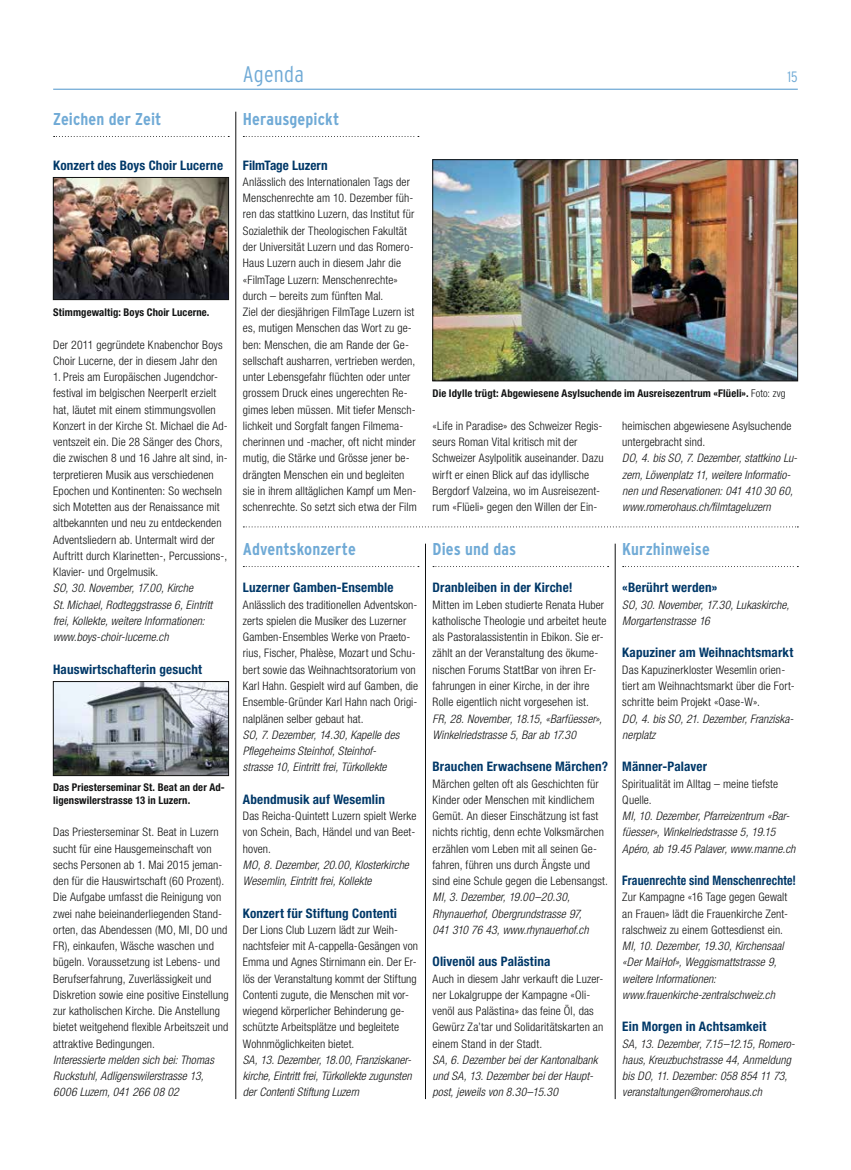
<style>
.page{position:relative;width:851px;height:1170px;background:#fff}
.page>*{position:absolute;margin:0;border:0;box-sizing:border-box;transform-origin:0 0}
.t1{font:300 condensed 22.5px "Interstate";letter-spacing:.01em;color:#70aad6}
.t2{font:700 condensed 17.12px "Interstate";letter-spacing:.005em;color:#70aad6}
.t3{font:300 condensed 15px "Interstate";color:#70aad6}
.t4{font:700 condensed 13.12px "Helvetica Neue LT Std";letter-spacing:.01em;color:#003868}
.t5{font:700 condensed 13.12px "Helvetica Neue LT Std";letter-spacing:.01em;color:#003868;scale:.9 1}
.t6{font:300 condensed 11.75px/16.2px "Helvetica Neue LT Std";letter-spacing:.01em;color:#111212}
.t7{font:italic 300 condensed 11.75px/16.2px "Helvetica Neue LT Std";letter-spacing:.01em;color:#111212}
.t8{font:700 condensed 10.62px/12.8px "Helvetica Neue LT Std";letter-spacing:.015em;color:#111212}
.s1{font-weight:300}
</style>
<div class="page">
<hr style="left:53px;top:89px;width:744px;height:1px;background:#70aad6">
<svg style="left:243px;top:526px;width:555px;height:1px"></svg>
<svg style="left:433px;top:566px;width:175px;height:1px"></svg>
<svg style="left:54px;top:136px;width:175px;height:1px"></svg>
<svg style="left:622px;top:566px;width:176px;height:1px"></svg>
<svg style="left:243px;top:566px;width:176px;height:1px"></svg>
<hr style="left:615px;top:543px;width:1px;height:555px;background:#111212">
<hr style="left:425px;top:543px;width:1px;height:555px;background:#111212">
<hr style="left:235px;top:112px;width:1px;height:986px;background:#111212">
<svg style="left:243px;top:136px;width:176px;height:1px"></svg>
<img style="left:434px;top:161px;width:361px;height:218px">
<div style="left:432px;top:159px;width:365px;height:222px;border:1px solid #111212"></div>
<img style="left:55px;top:179px;width:172px;height:119px">
<div style="left:53px;top:177px;width:176px;height:123px;border:1px solid #111212"></div>
<img style="left:55px;top:683px;width:172px;height:90px">
<div style="left:53px;top:681px;width:176px;height:94px;border:1px solid #111212"></div>
<h2 class="t2" style="left:53px;top:110px;width:110px">Zeichen der Zeit</h2>
<p class="t4" style="left:53px;top:157px;width:171px">Konzert des Boys Choir Lucerne</p>
<p class="t8" style="left:53px;top:306px;width:158px">Stimmgewaltig: Boys Choir Lucerne.</p>
<p class="t6" style="left:53px;top:336px;width:171px">Der 2011 gegründete Knabenchor Boys<br>Choir Lucerne, der in diesem Jahr den</p>
<p class="t6" style="left:53px;top:368px;width:176px">1. Preis am Europäischen Jugendchor&shy;festival im belgischen Neerperlt erzielt hat, läutet mit einem stimmungsvollen Konzert in der Kirche St. Michael die Ad&shy;ventszeit ein. Die 28 Sänger des Chors, die zwischen 8 und 16 Jahre alt sind, in&shy;terpretieren Musik aus verschiedenen Epochen und Kontinenten: So wechseln sich Motetten aus der Renaissance mit altbekannten und neu zu entdeckenden Adventsliedern ab. Untermalt wird der Auftritt durch Klarinetten-, Percussions-, Klavier- und Orgelmusik.</p>
<p class="t7" style="left:53px;top:580px;width:161px">SO, 30. November, 17.00, Kirche<br>St. Michael, Rodteggstrasse 6, Eintritt frei, Kollekte, weitere Informationen: www.boys-choir-lucerne.ch</p>
<p class="t4" style="left:53px;top:661px;width:150px">Hauswirtschafterin gesucht</p>
<p class="t8" style="left:53px;top:780px;width:173px">Das Priesterseminar St. Beat an der Ad&shy;ligenswilerstrasse 13 in Luzern.</p>
<p class="t6" style="left:53px;top:823px;width:177px">Das Priesterseminar St. Beat in Luzern sucht für eine Hausgemeinschaft von sechs Personen ab 1. Mai 2015 jeman&shy;den für die Hauswirtschaft (60 Prozent).<br>Die Aufgabe umfasst die Reinigung von zwei nahe beieinanderliegenden Stand&shy;orten, das Abendessen (MO, MI, DO und FR), einkaufen, Wäsche waschen und bügeln. Voraussetzung ist Lebens- und Berufserfahrung, Zuverlässigkeit und Diskretion sowie eine positive Einstellung zur katholischen Kirche. Die Anstellung bietet weitgehend flexible Arbeitszeit und attraktive Bedingungen.</p>
<p class="t7" style="left:53px;top:1051px;width:162px">Interessierte melden sich bei: Thomas<br>Ruckstuhl, Adligenswilerstrasse 13,<br>6006 Luzern, 041 266 08 02</p>
<h1 class="t1" style="left:243px;top:62px;width:63px">Agenda</h1>
<p class="t3" style="left:787px;top:68px;width:12px">15</p>
<h2 class="t2" style="left:243px;top:110px;width:98px">Herausgepickt</h2>
<p class="t4" style="left:243px;top:157px;width:86px">FilmTage Luzern</p>
<p class="t6" style="left:243px;top:173px;width:175px">Anlässlich des Internationalen Tags der Menschenrechte am 10. Dezember füh&shy;ren das stattkino Luzern, das Institut für Sozialethik der Theologischen Fakultät der Universität Luzern und das Romero-Haus Luzern auch in diesem Jahr die «FilmTage Luzern: Menschenrechte» durch – bereits zum fünften Mal.<br>Ziel der diesjährigen FilmTage Luzern ist es, mutigen Menschen das Wort zu ge&shy;ben: Menschen, die am Rande der Ge&shy;sellschaft ausharren, vertrieben werden, unter Lebensgefahr flüchten oder unter grossem Druck eines ungerechten Re&shy;gimes leben müssen. Mit tiefer Mensch&shy;lichkeit und Sorgfalt fangen Filmema&shy;cherinnen und -macher, oft nicht minder mutig, die Stärke und Grösse jener be&shy;drängten Menschen ein und begleiten sie in ihrem alltäglichen Kampf um Men&shy;schenrechte. So setzt sich etwa der Film</p>
<h2 class="t2" style="left:243px;top:540px;width:114px">Adventskonzerte</h2>
<p class="t4" style="left:243px;top:579px;width:152px">Luzerner Gamben-Ensemble</p>
<p class="t6" style="left:243px;top:596px;width:177px">Anlässlich des traditionellen Adventskon&shy;zerts spielen die Musiker des Luzerner Gamben-Ensembles Werke von Praeto&shy;rius, Fischer, Phalèse, Mozart und Schu&shy;bert sowie das Weihnachtsoratorium von Karl Hahn. Gespielt wird auf Gamben, die Ensemble-Gründer Karl Hahn nach Origi&shy;nalplänen selber gebaut hat.</p>
<p class="t7" style="left:243px;top:726px;width:158px">SO, 7. Dezember, 14.30, Kapelle des<br>Pflegeheims Steinhof, Steinhof&shy;strasse 10, Eintritt frei, Türkollekte</p>
<p class="t4" style="left:243px;top:791px;width:143px">Abendmusik auf Wesemlin</p>
<p class="t6" style="left:243px;top:807px;width:175px;text-align:justify">Das Reicha-Quintett Luzern spielt Werke von Schein, Bach, Händel und van Beet&shy;hoven.</p>
<p class="t7" style="left:243px;top:856px;width:168px">MO, 8. Dezember, 20.00, Klosterkirche<br>Wesemlin, Eintritt frei, Kollekte</p>
<p class="t4" style="left:243px;top:904px;width:156px">Konzert für Stiftung Contenti</p>
<p class="t6" style="left:243px;top:921px;width:176px">Der Lions Club Luzern lädt zur Weih&shy;nachtsfeier mit A-cappella-Gesängen von Emma und Agnes Stirnimann ein. Der Er&shy;lös der Veranstaltung kommt der Stiftung Contenti zugute, die Menschen mit vor&shy;wiegend körperlicher Behinderung ge&shy;schützte Arbeitsplätze und begleitete Wohnmöglichkeiten bietet.</p>
<p class="t7" style="left:243px;top:1051px;width:170px;text-align:justify">SA, 13. Dezember, 18.00, Franziskaner&shy;kirche, Eintritt frei, Türkollekte zugunsten der Contenti Stiftung Luzern</p>
<p class="t8" style="left:432px;top:387px;width:354px">Die Idylle trügt: Abgewiesene Asylsuchende im Ausreisezentrum «Flüeli». <span class="s1">Foto: zvg</span></p>
<p class="t6" style="left:432px;top:417px;width:172px">«Life in Paradise» des Schweizer Regis&shy;seurs Roman Vital kritisch mit der Schweizer Asylpolitik auseinander. Dazu wirft er einen Blick auf das idyllische Bergdorf Valzeina, wo im Ausreisezent&shy;rum «Flüeli» gegen den Willen der Ein-</p>
<p class="t6" style="left:622px;top:417px;width:171px">heimischen abgewiesene Asylsuchende untergebracht sind.</p>
<p class="t7" style="left:622px;top:450px;width:176px">DO, 4. bis SO, 7. Dezember, stattkino Lu&shy;zern, Löwenplatz 11, weitere Informatio&shy;nen und Reservationen: 041 410 30 60, www.romerohaus.ch/filmtageluzern</p>
<h2 class="t2" style="left:432px;top:540px;width:85px">Dies und das</h2>
<p class="t4" style="left:432px;top:579px;width:141px">Dranbleiben in der Kirche!</p>
<p class="t6" style="left:432px;top:596px;width:175px">Mitten im Leben studierte Renata Huber katholische Theologie und arbeitet heute als Pastoralassistentin in Ebikon. Sie er&shy;zählt an der Veranstaltung des ökume&shy;nischen Forums StattBar von ihren Er&shy;fahrungen in einer Kirche, in der ihre Rolle eigentlich nicht vorgesehen ist.</p>
<p class="t7" style="left:432px;top:710px;width:171px">FR, 28. November, 18.15, «Barfüesser»,<br>Winkelriedstrasse 5, Bar ab 17.30</p>
<p class="t4" style="left:432px;top:758px;width:177px">Brauchen Erwachsene Märchen?</p>
<p class="t6" style="left:432px;top:775px;width:177px">Märchen gelten oft als Geschichten für Kinder oder Menschen mit kindlichem Gemüt. An dieser Einschätzung ist fast nichts richtig, denn echte Volksmärchen erzählen vom Leben mit all seinen Ge&shy;fahren, führen uns durch Ängste und sind eine Schule gegen die Lebensangst.</p>
<p class="t7" style="left:432px;top:889px;width:158px">MI, 3. Dezember, 19.00–20.30,<br>Rhynauerhof, Obergrundstrasse 97,<br>041 310 76 43, www.rhynauerhof.ch</p>
<p class="t4" style="left:432px;top:953px;width:119px">Olivenöl aus Palästina</p>
<p class="t6" style="left:432px;top:970px;width:172px">Auch in diesem Jahr verkauft die Luzer&shy;ner Lokalgruppe der Kampagne «Oli&shy;venöl aus Palästina» das feine Öl, das Gewürz Za’tar und Solidaritätskarten an einem Stand in der Stadt.</p>
<p class="t7" style="left:432px;top:1051px;width:167px">SA, 6. Dezember bei der Kantonalbank und SA, 13. Dezember bei der Haupt&shy;post, jeweils von 8.30–15.30</p>
<h2 class="t2" style="left:622px;top:540px;width:89px">Kurzhinweise</h2>
<p class="t4" style="left:622px;top:579px;width:97px">«Berührt werden»</p>
<p class="t7" style="left:622px;top:596px;width:168px">SO, 30. November, 17.30, Lukaskirche,<br>Morgartenstrasse 16</p>
<p class="t4" style="left:622px;top:644px;width:173px">Kapuziner am Weihnachtsmarkt</p>
<p class="t6" style="left:622px;top:661px;width:174px">Das Kapuzinerkloster Wesemlin orien&shy;tiert am Weihnachtsmarkt über die Fort&shy;schritte beim Projekt «Oase-W».</p>
<p class="t7" style="left:622px;top:710px;width:172px">DO, 4. bis SO, 21. Dezember, Franziska&shy;nerplatz</p>
<p class="t4" style="left:622px;top:758px;width:86px">Männer-Palaver</p>
<p class="t6" style="left:622px;top:775px;width:157px">Spiritualität im Alltag – meine tiefste<br>Quelle.</p>
<p class="t7" style="left:622px;top:808px;width:175px">MI, 10. Dezember, Pfarreizentrum «Bar&shy;füesser», Winkelriedstrasse 5, 19.15<br>Apéro, ab 19.45 Palaver, www.manne.ch</p>
<p class="t5" style="left:622px;top:872px;width:194px">Frauenrechte sind Menschenrechte!</p>
<p class="t6" style="left:622px;top:888px;width:167px;text-align:justify">Zur Kampagne «16 Tage gegen Gewalt an Frauen» lädt die Frauenkirche Zent&shy;ralschweiz zu einem Gottesdienst ein.</p>
<p class="t7" style="left:622px;top:938px;width:163px">MI, 10. Dezember, 19.30, Kirchensaal «Der MaiHof», Weggismattstrasse 9, weitere Informationen: www.frauenkirche-zentralschweiz.ch</p>
<p class="t4" style="left:622px;top:1018px;width:145px">Ein Morgen in Achtsamkeit</p>
<p class="t7" style="left:622px;top:1035px;width:174px">SA, 13. Dezember, 7.15–12.15, Romero&shy;haus, Kreuzbuchstrasse 44, Anmeldung bis DO, 11. Dezember: 058 854 11 73, veranstaltungen@romerohaus.ch</p>
</div>
